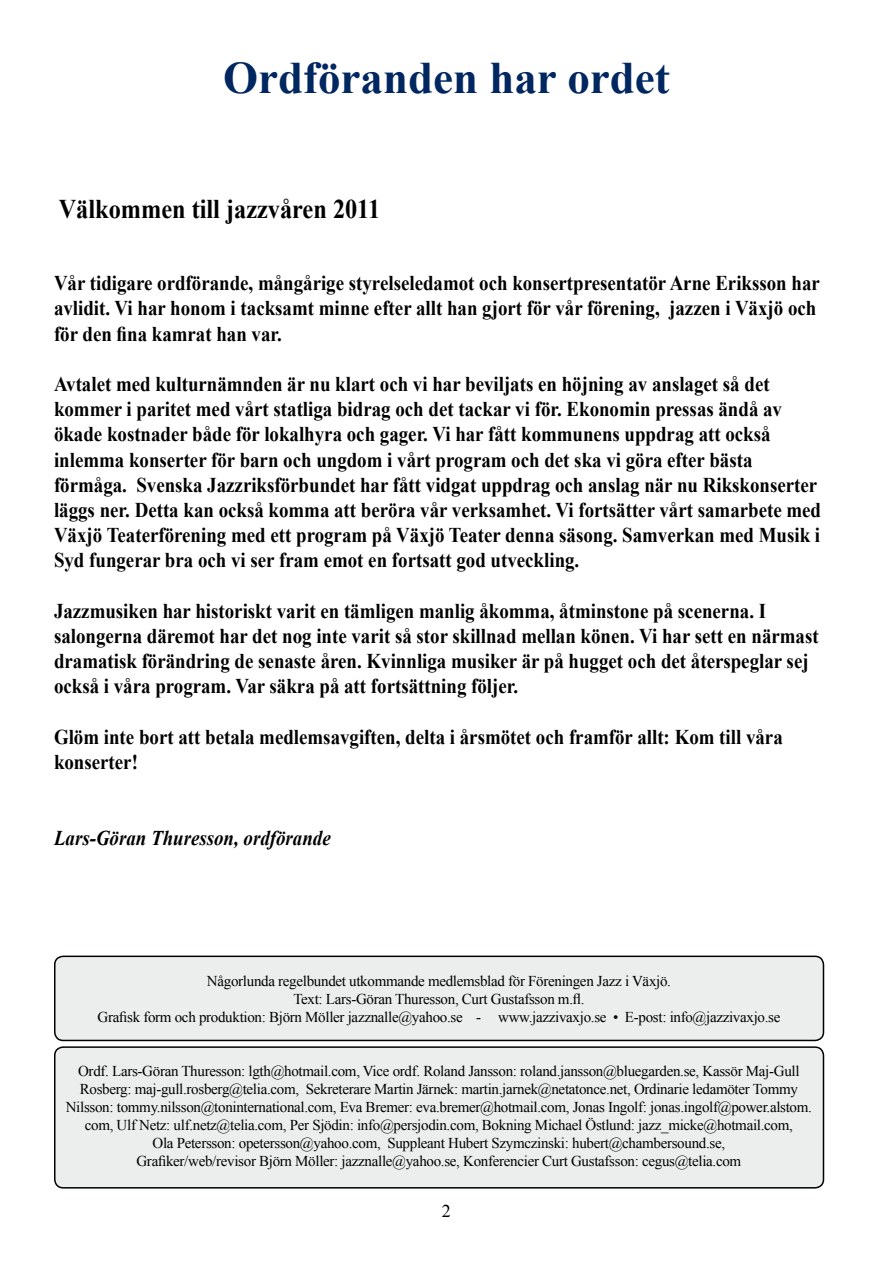
<style>
.page{position:relative;width:893px;height:1263px;background:#fff}
.page>*{position:absolute;margin:0;border:0;box-sizing:border-box;transform-origin:0 0}
.t1{font:700 45px "Times New Roman";color:#002760}
.t2{font:700 27px "Times New Roman";color:#000;scale:.9 1}
.t3{font:700 21px/25.2px "Times New Roman";color:#000;scale:.9 1}
.t4{font:italic 700 21px "Times New Roman";color:#000;scale:.9 1}
.t5{font:18px "Times New Roman";color:#000}
.t6{font:15px/18px "Times New Roman";letter-spacing:-.02em;color:#000;text-align:center}
</style>
<div class="page">
<div style="left:55px;top:956px;width:768px;height:84px;background:#eceded;border-radius:9px"></div>
<div style="left:54px;top:955px;width:770px;height:86px;border:2px solid #000;border-radius:9px"></div>
<div style="left:55px;top:1047px;width:768px;height:141px;background:#eceded;border-radius:9px"></div>
<div style="left:54px;top:1046px;width:770px;height:142px;border:2px solid #000;border-radius:9px"></div>
<h1 class="t1" style="left:223px;top:47px;width:448px">Ordföranden har ordet</h1>
<p class="t2" style="left:59px;top:190px;width:359px">Välkommen till jazzvåren 2011</p>
<p class="t3" style="left:54px;top:270px;width:852px">Vår tidigare ordförande, mångårige styrelseledamot och konsertpresentatör Arne Eriksson har avlidit. Vi har honom i tacksamt minne efter allt han gjort för vår förening, jazzen i Växjö och för den fina kamrat han var.</p>
<p class="t3" style="left:54px;top:371px;width:854px">Avtalet med kulturnämnden är nu klart och vi har beviljats en höjning av anslaget så det kommer i paritet med vårt statliga bidrag och det tackar vi för. Ekonomin pressas ändå av ökade kostnader både för lokalhyra och gager. Vi har fått kommunens uppdrag att också inlemma konserter för barn och ungdom i vårt program och det ska vi göra efter bästa förmåga. Svenska Jazzriksförbundet har fått vidgat uppdrag och anslag när nu Rikskonserter läggs ner. Detta kan också komma att beröra vår verksamhet. Vi fortsätter vårt samarbete med Växjö Teaterförening med ett program på Växjö Teater denna säsong. Samverkan med Musik i Syd fungerar bra och vi ser fram emot en fortsatt god utveckling.</p>
<p class="t3" style="left:54px;top:598px;width:851px">Jazzmusiken har historiskt varit en tämligen manlig åkomma, åtminstone på scenerna. I salongerna däremot har det nog inte varit så stor skillnad mellan könen. Vi har sett en närmast dramatisk förändring de senaste åren. Kvinnliga musiker är på hugget och det återspeglar sej också i våra program. Var säkra på att fortsättning följer.</p>
<p class="t3" style="left:54px;top:724px;width:811px">Glöm inte bort att betala medlemsavgiften, delta i årsmötet och framför allt: Kom till våra konserter!</p>
<p class="t4" style="left:54px;top:823px;width:309px">Lars-Göran Thuresson, ordförande</p>
<p class="t6" style="left:98px;top:971px;width:684px">Någorlunda regelbundet utkommande medlemsblad för Föreningen Jazz i Växjö.<br>Text: Lars-Göran Thuresson, Curt Gustafsson m.fl.<br>Grafisk form och produktion: Björn Möller jazznalle@yahoo.se - www.jazzivaxjo.se • E-post: info@jazzivaxjo.se</p>
<p class="t6" style="left:66px;top:1062px;width:748px">Ordf. Lars-Göran Thuresson: lgth@hotmail.com, Vice ordf. Roland Jansson: roland.jansson@bluegarden.se, Kassör Maj-Gull Rosberg: maj-gull.rosberg@telia.com, Sekreterare Martin Järnek: martin.jarnek@netatonce.net, Ordinarie ledamöter Tommy Nilsson: tommy.nilsson@toninternational.com, Eva Bremer: eva.bremer@hotmail.com, Jonas Ingolf: jonas.ingolf@power.alstom. com, Ulf Netz: ulf.netz@telia.com, Per Sjödin: info@persjodin.com, Bokning Michael Östlund: jazz_micke@hotmail.com,<br>Ola Petersson: opetersson@yahoo.com, Suppleant Hubert Szymczinski: hubert@chambersound.se,<br>Grafiker/web/revisor Björn Möller: jazznalle@yahoo.se, Konferencier Curt Gustafsson: cegus@telia.com</p>
<p class="t5" style="left:442px;top:1199px;width:10px">2</p>
</div>
